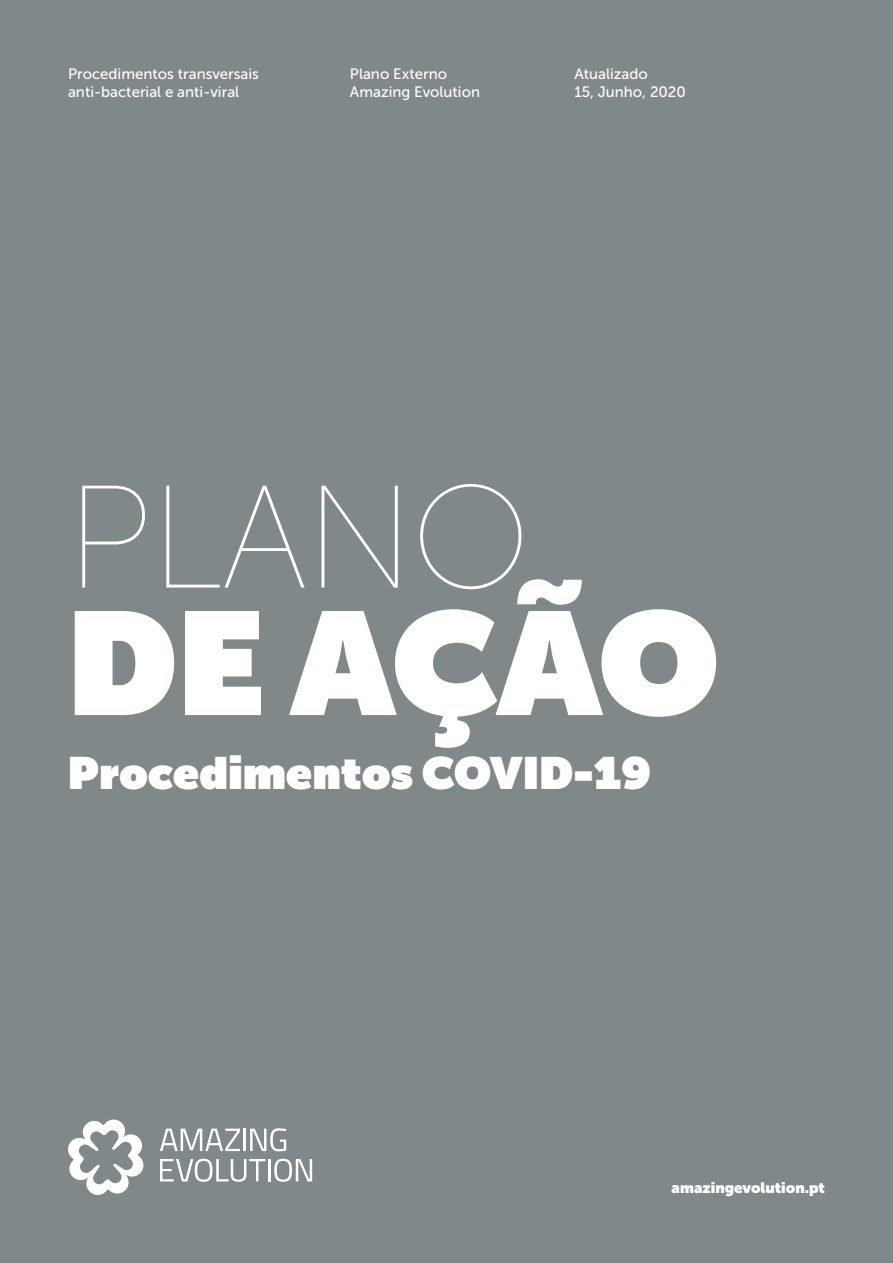
<style>
.page{position:relative;width:893px;height:1263px;background:#81888a}
.page>*{position:absolute;margin:0;border:0;box-sizing:border-box;transform-origin:0 0}
.t1{font:900 145.5px "Museo Sans Display";letter-spacing:-.01em;color:#fff}
.t2{font:200 145.5px "Museo Sans Display";letter-spacing:.01em;color:#fff}
.t3{font:900 45px "Museo Sans Display";letter-spacing:.01em;color:#fff}
.t4{font:15px "Museo Sans 500";color:#fff}
.t5{font:900 15px "Museo Sans Display";color:#fff}
</style>
<div class="page">
<svg style="left:68px;top:1119px;width:76px;height:76px"></svg>
<svg style="left:160px;top:1128px;width:80px;height:23px"></svg>
<hr style="left:243px;top:1128px;width:3px;height:23px;background:#fff">
<svg style="left:250px;top:1128px;width:36px;height:23px"></svg>
<svg style="left:160px;top:1159px;width:105px;height:23px"></svg>
<hr style="left:268px;top:1159px;width:3px;height:22px;background:#fff">
<svg style="left:274px;top:1159px;width:38px;height:23px"></svg>
<p class="t4" style="left:68px;top:66px;width:192px">Procedimentos transversais</p>
<p class="t4" style="left:68px;top:84px;width:173px">anti-bacterial e anti-viral</p>
<p class="t4" style="left:350px;top:66px;width:99px">Plano Externo</p>
<p class="t4" style="left:350px;top:84px;width:132px">Amazing Evolution</p>
<p class="t4" style="left:574px;top:66px;width:75px">Atualizado</p>
<p class="t4" style="left:574px;top:84px;width:113px">15, Junho, 2020</p>
<p class="t2" style="left:68px;top:460px;width:462px">PLANO</p>
<p class="t1" style="left:68px;top:577px;width:652px">DE AÇÃO</p>
<p class="t3" style="left:68px;top:746px;width:584px">Procedimentos COVID-19</p>
<p class="t5" style="left:672px;top:1178px;width:155px">amazingevolution.pt</p>
</div>
